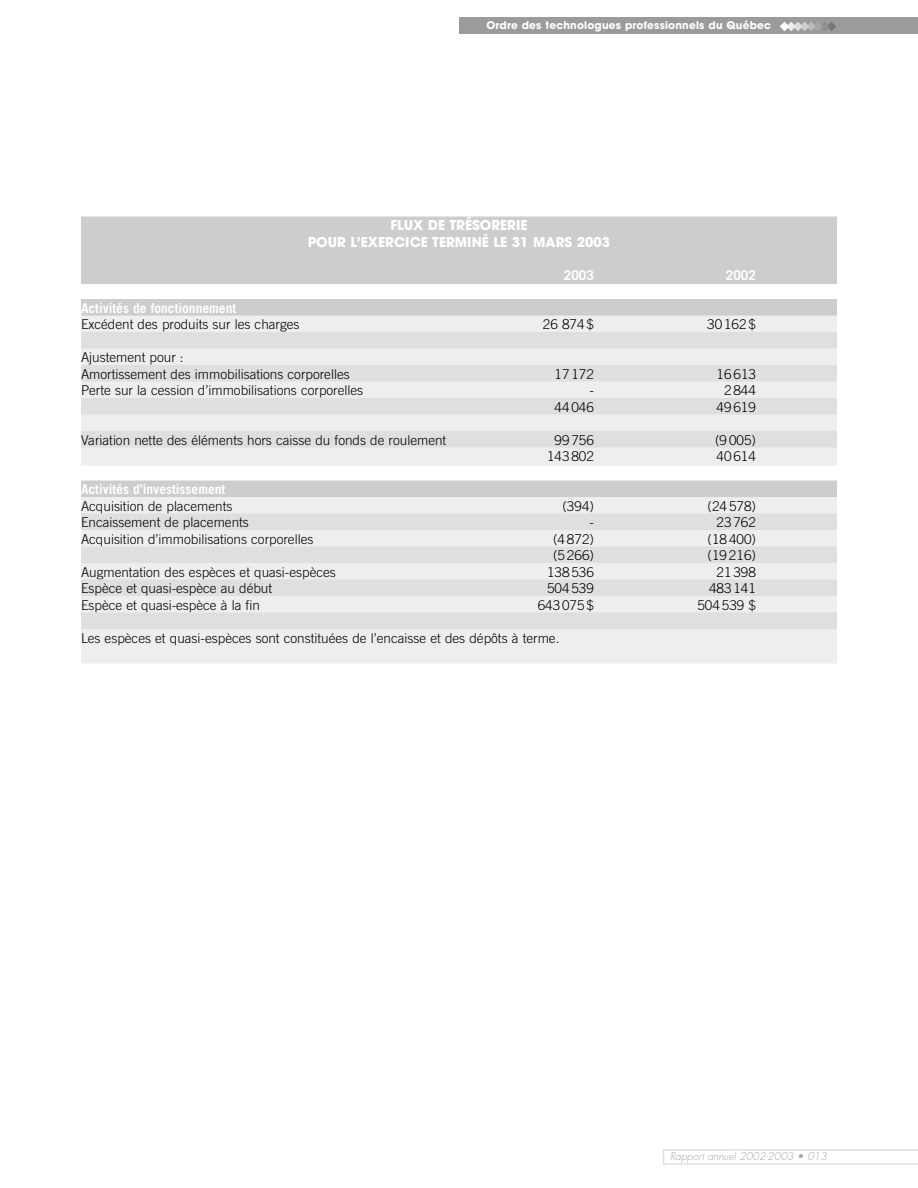
<style>
.page{position:relative;width:918px;height:1188px;background:#fff}
.page>*{position:absolute;margin:0;border:0;box-sizing:border-box;transform-origin:0 0}
.t1{font:300 13.5px/16.5px "Trade Gothic";color:#000}
.t2{font:700 13.5px "Trade Gothic";color:#fff}
.t3{font:700 13.5px/16.5px "Avant Garde";color:#fff;text-align:center}
.t4{font:700 10.5px "Avant Garde";letter-spacing:.02em;color:#fff}
.t5{font:italic 300 10.5px "Futura";color:#a6a6a6}
</style>
<div class="page">
<div style="left:459px;top:17px;width:459px;height:17px;background:#9b9b9b"></div>
<svg style="left:663px;top:1149px;width:255px;height:16px"></svg>
<svg style="left:780px;top:22px;width:56px;height:9px"></svg>
<div style="left:81px;top:217px;width:756px;height:18px;background:#cdcdcd"></div>
<div style="left:81px;top:233px;width:756px;height:18px;background:#cdcdcd"></div>
<div style="left:81px;top:250px;width:756px;height:18px;background:#cdcdcd"></div>
<div style="left:81px;top:266px;width:756px;height:18px;background:#cdcdcd"></div>
<div style="left:81px;top:299px;width:756px;height:18px;background:#cdcdcd"></div>
<div style="left:81px;top:316px;width:756px;height:18px;background:#eee"></div>
<div style="left:81px;top:332px;width:756px;height:18px;background:#dfdfdf"></div>
<div style="left:81px;top:349px;width:756px;height:18px;background:#eee"></div>
<div style="left:81px;top:365px;width:756px;height:18px;background:#dfdfdf"></div>
<div style="left:81px;top:382px;width:756px;height:18px;background:#eee"></div>
<div style="left:81px;top:398px;width:756px;height:18px;background:#dfdfdf"></div>
<div style="left:81px;top:415px;width:756px;height:18px;background:#eee"></div>
<div style="left:81px;top:431px;width:756px;height:18px;background:#dfdfdf"></div>
<div style="left:81px;top:448px;width:756px;height:18px;background:#eee"></div>
<div style="left:81px;top:481px;width:756px;height:18px;background:#cdcdcd"></div>
<div style="left:81px;top:497px;width:756px;height:18px;background:#eee"></div>
<div style="left:81px;top:514px;width:756px;height:18px;background:#dfdfdf"></div>
<div style="left:81px;top:530px;width:756px;height:18px;background:#eee"></div>
<div style="left:81px;top:547px;width:756px;height:18px;background:#dfdfdf"></div>
<div style="left:81px;top:563px;width:756px;height:18px;background:#eee"></div>
<div style="left:81px;top:580px;width:756px;height:18px;background:#dfdfdf"></div>
<div style="left:81px;top:596px;width:756px;height:18px;background:#eee"></div>
<div style="left:81px;top:613px;width:756px;height:18px;background:#dfdfdf"></div>
<div style="left:81px;top:629px;width:756px;height:18px;background:#eee"></div>
<div style="left:81px;top:646px;width:756px;height:18px;background:#eee"></div>
<p class="t4" style="left:486px;top:22px;width:286px">Ordre des technologues professionnels du Québec</p>
<p class="t3" style="left:308px;top:218px;width:304px">FLUX DE TRÉSORERIE<br>POUR L’EXERCICE TERMINÉ LE 31 MARS 2003</p>
<p class="t2" style="left:564px;top:270px;width:32px">2003</p>
<p class="t2" style="left:726px;top:270px;width:32px">2002</p>
<p class="t2" style="left:81px;top:303px;width:157px">Activités de fonctionnement</p>
<p class="t1" style="left:81px;top:317px;width:220px">Excédent des produits sur les charges</p>
<p class="t1" style="left:543px;top:317px;width:53px">26 874 $</p>
<p class="t1" style="left:707px;top:317px;width:50px">30 162 $</p>
<p class="t1" style="left:81px;top:350px;width:270px">Ajustement pour :<br>Amortissement des immobilisations corporelles</p>
<p class="t1" style="left:555px;top:367px;width:41px">17 172</p>
<p class="t1" style="left:717px;top:367px;width:41px">16 613</p>
<p class="t1" style="left:81px;top:383px;width:284px">Perte sur la cession d’immobilisations corporelles</p>
<p class="t1" style="left:590px;top:383px;width:6px">-</p>
<p class="t1" style="left:724px;top:383px;width:33px">2 844</p>
<p class="t1" style="left:555px;top:400px;width:41px">44 046</p>
<p class="t1" style="left:717px;top:400px;width:41px">49 619</p>
<p class="t1" style="left:81px;top:433px;width:367px">Variation nette des éléments hors caisse du fonds de roulement</p>
<p class="t1" style="left:555px;top:433px;width:41px">99 756</p>
<p class="t1" style="left:715px;top:433px;width:42px">(9 005)</p>
<p class="t1" style="left:547px;top:449px;width:48px">143 802</p>
<p class="t1" style="left:717px;top:449px;width:41px">40 614</p>
<p class="t2" style="left:81px;top:484px;width:146px">Activités d’investissement</p>
<p class="t1" style="left:81px;top:499px;width:153px">Acquisition de placements</p>
<p class="t1" style="left:562px;top:499px;width:33px">(394)</p>
<p class="t1" style="left:708px;top:499px;width:50px">(24 578)</p>
<p class="t1" style="left:81px;top:515px;width:169px">Encaissement de placements</p>
<p class="t1" style="left:590px;top:515px;width:6px">-</p>
<p class="t1" style="left:717px;top:515px;width:41px">23 762</p>
<p class="t1" style="left:81px;top:532px;width:234px">Acquisition d’immobilisations corporelles</p>
<p class="t1" style="left:553px;top:532px;width:42px">(4 872)</p>
<p class="t1" style="left:708px;top:532px;width:50px">(18 400)</p>
<p class="t1" style="left:553px;top:548px;width:42px">(5 266)</p>
<p class="t1" style="left:708px;top:548px;width:50px">(19 216)</p>
<p class="t1" style="left:81px;top:565px;width:256px">Augmentation des espèces et quasi-espèces</p>
<p class="t1" style="left:547px;top:565px;width:48px">138 536</p>
<p class="t1" style="left:717px;top:565px;width:41px">21 398</p>
<p class="t1" style="left:81px;top:581px;width:193px">Espèce et quasi-espèce au début</p>
<p class="t1" style="left:547px;top:581px;width:48px">504 539</p>
<p class="t1" style="left:709px;top:581px;width:48px">483 141</p>
<p class="t1" style="left:81px;top:598px;width:180px">Espèce et quasi-espèce à la fin</p>
<p class="t1" style="left:538px;top:598px;width:58px">643 075 $</p>
<p class="t1" style="left:697px;top:598px;width:60px">504 539 $</p>
<p class="t1" style="left:81px;top:631px;width:480px">Les espèces et quasi-espèces sont constituées de l’encaisse et des dépôts à terme.</p>
<p class="t5" style="left:670px;top:1151px;width:158px">Rapport annuel 2002-2003 • 013</p>
</div>
